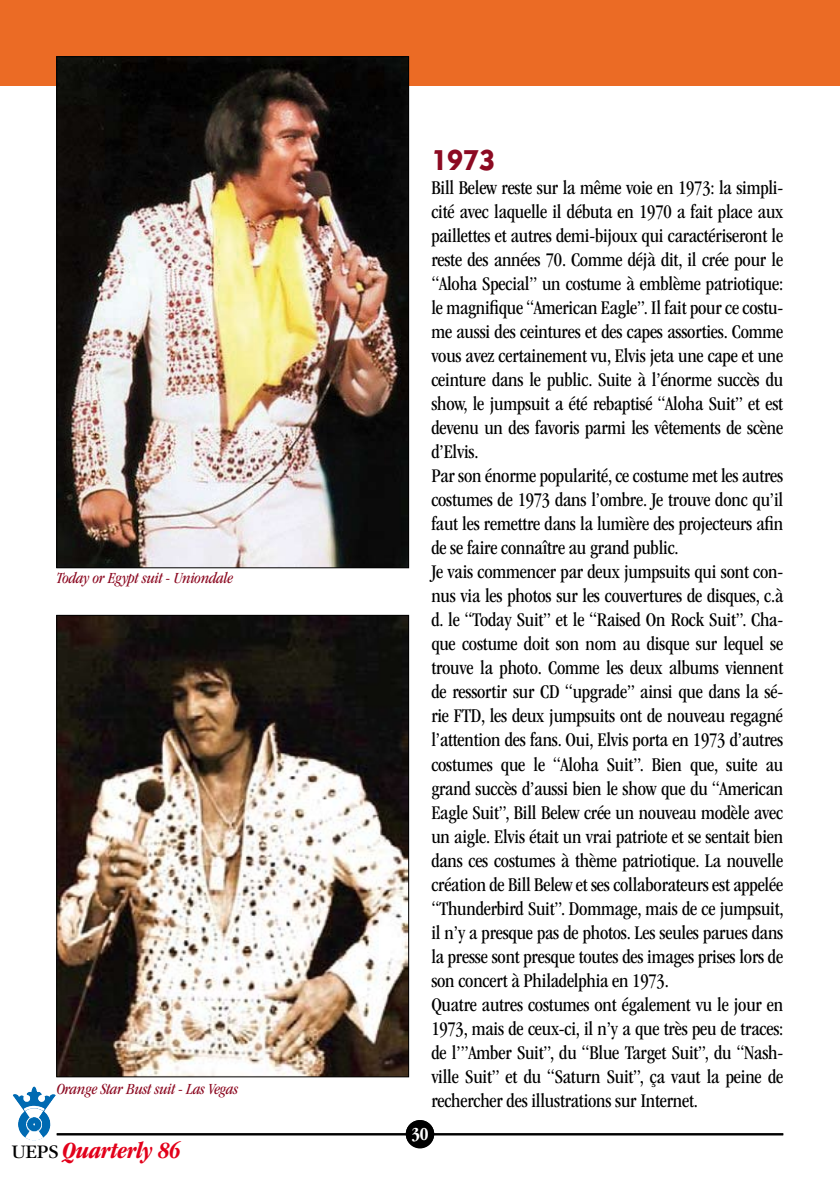
<style>
.page{position:relative;width:840px;height:1191px;background:#fff}
.page>*{position:absolute;margin:0;border:0;box-sizing:border-box;transform-origin:0 0}
.t1{font:28px "Geometric 415 BT Black A";color:#8c0a22}
.t2{font:italic 700 condensed 24px "ITC Garamond Std";letter-spacing:-.01em;color:#e2001a}
.t3{font:condensed 20px/24px "ITC Garamond Std";letter-spacing:-.01em;color:#000}
.t4{font:700 condensed 19px "ITC Garamond Std";color:#fff}
.t5{font:italic condensed 16px "ITC Garamond Std";letter-spacing:-.01em;color:#8c0a22}
.s1{font-weight:400;font-style:normal;font-stretch:normal;font-size:20px;color:#000}
</style>
<div class="page">
<svg style="left:405px;top:1120px;width:29px;height:28px"></svg>
<hr style="left:57px;top:1133px;width:725px;height:2px;background:#000">
<div style="left:405px;top:1120px;width:29px;height:27px;background:#000;border-radius:50%"></div>
<img style="left:13px;top:1086px;width:43px;height:54px">
<div style="left:0;top:0;width:839px;height:85px;background:#eb6b25"></div>
<img style="left:58px;top:617px;width:349px;height:458px">
<img style="left:58px;top:58px;width:349px;height:508px">
<p class="t5" style="left:57px;top:569px;width:178px">Today or Egypt suit - Uniondale</p>
<p class="t5" style="left:57px;top:1080px;width:183px">Orange Star Bust suit - Las Vegas</p>
<p class="t2" style="left:11px;top:1137px;width:171px"><span class="s1">UEPS</span> Quarterly 86</p>
<h1 class="t1" style="left:431px;top:143px;width:66px">1973</h1>
<p class="t3" style="left:431px;top:176px;width:353px">Bill Belew reste sur la même voie en 1973: la simpli&shy;cité avec laquelle il débuta en 1970 a fait place aux paillettes et autres demi-bijoux qui caractériseront le reste des années 70. Comme déjà dit, il crée pour le “Aloha Special” un costume à emblème patriotique: le magnifique “American Eagle”. Il fait pour ce costu&shy;me aussi des ceintures et des capes assorties. Comme vous avez certainement vu, Elvis jeta une cape et une ceinture dans le public. Suite à l’énorme succès du show, le jumpsuit a été rebaptisé “Aloha Suit” et est devenu un des favoris parmi les vêtements de scène d’Elvis.<br>Par son énorme popularité, ce costume met les autres costumes de 1973 dans l’ombre. Je trouve donc qu’il faut les remettre dans la lumière des projecteurs afin de se faire connaître au grand public.<br>Je vais commencer par deux jumpsuits qui sont con&shy;nus via les photos sur les couvertures de disques, c.à d. le “Today Suit” et le “Raised On Rock Suit”. Cha&shy;que costume doit son nom au disque sur lequel se trouve la photo. Comme les deux albums viennent de ressortir sur CD “upgrade” ainsi que dans la sé&shy;rie FTD, les deux jumpsuits ont de nouveau regagné l’attention des fans. Oui, Elvis porta en 1973 d’autres costumes que le “Aloha Suit”. Bien que, suite au grand succès d’aussi bien le show que du “American Eagle Suit”, Bill Belew crée un nouveau modèle avec un aigle. Elvis était un vrai patriote et se sentait bien dans ces costumes à thème patriotique. La nouvelle création de Bill Belew et ses collaborateurs est appelée “Thunderbird Suit”. Dommage, mais de ce jumpsuit, il n’y a presque pas de photos. Les seules parues dans la presse sont presque toutes des images prises lors de son concert à Philadelphia en 1973.<br>Quatre autres costumes ont également vu le jour en 1973, mais de ceux-ci, il n’y a que très peu de traces: de l’”Amber Suit”, du “Blue Target Suit”, du “Nash&shy;ville Suit” et du “Saturn Suit”, ça vaut la peine de rechercher des illustrations sur Internet.</p>
<p class="t4" style="left:411px;top:1123px;width:19px">30</p>
</div>
